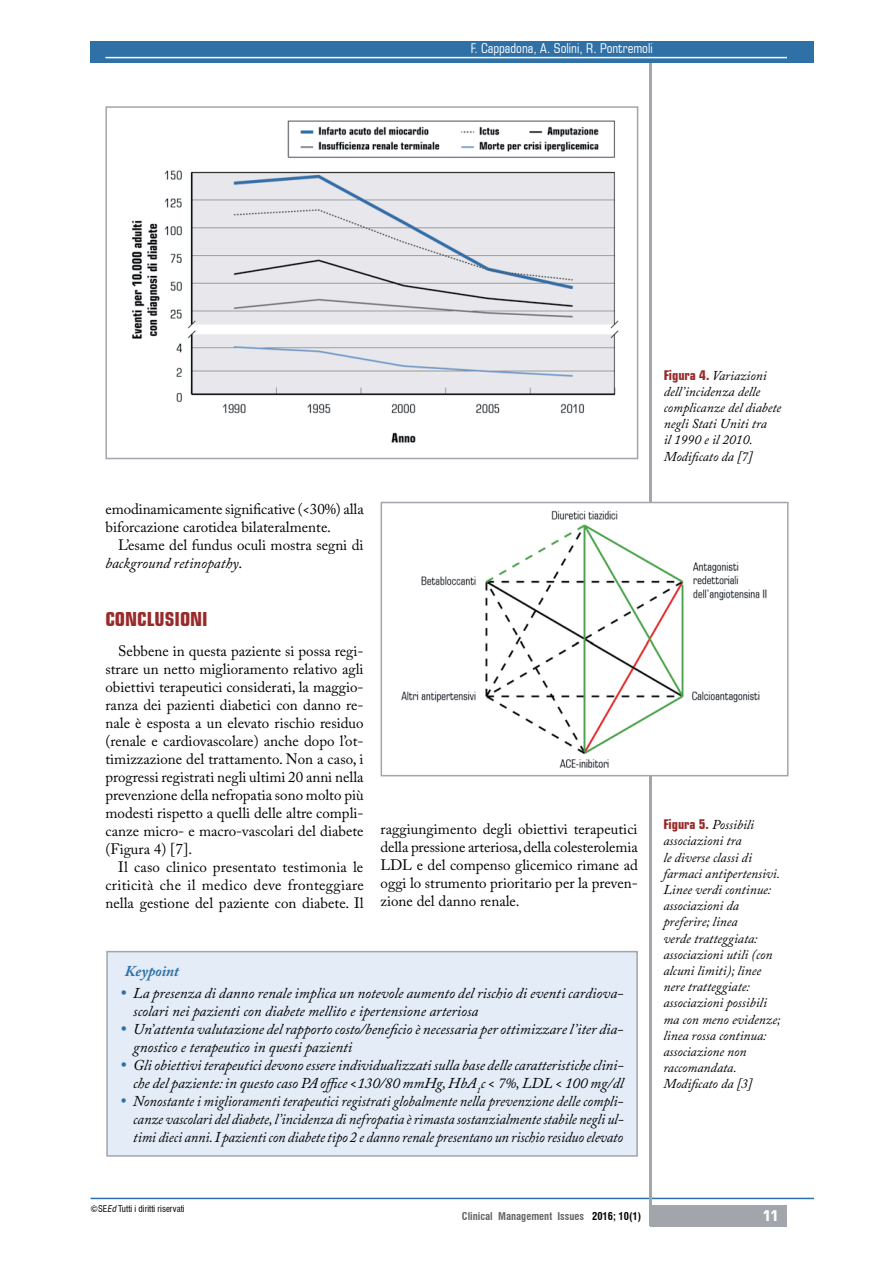
<style>
.page{position:relative;width:893px;height:1263px;background:#fff}
.page>*{position:absolute;margin:0;border:0;box-sizing:border-box;transform-origin:0 0}
.t1{font:700 condensed 19.5px "Square 721 BT";color:#992a2a}
.t2{font:15px/18px "Adobe Caslon Pro";color:#000;text-align:justify}
.t3{font:italic 15px/18px "Adobe Caslon Pro";color:#000}
.t4{font:italic 700 15px "Adobe Caslon Pro";color:#2f70a7}
.t5{font:700 condensed 15px "Square 721 BT";color:#fff}
.t6{font:italic 13.5px/16.2px "Adobe Caslon Pro";color:#000}
.t7{font:condensed 13.5px "Square 721 BT";color:#fff}
.t8{font:700 condensed 10.5px "Swiss 721 BT";color:#626568}
.t9{font:condensed 9px "Swiss 721 BT";color:#000}
.s1{font-style:italic}
.s2{font-family:"Square 721 BT";font-weight:700;font-style:normal;font-stretch:condensed;color:#992a2a}
.s3{color:#000}
</style>
<div class="page">
<hr style="left:91px;top:1198px;width:723px;height:1px;background:#2f70a7">
<hr style="left:649px;top:48px;width:3px;height:1178px;background:#a3a5ac">
<div style="left:651px;top:1205px;width:136px;height:21px;background:#a3a5ac"></div>
<div style="left:91px;top:41px;width:723px;height:22px;background:#2f70a7"></div>
<hr style="left:105px;top:57px;width:682px;height:1px;background:#fff">
<div style="left:107px;top:951px;width:530px;height:205px;background:#e3ecf7"></div>
<div style="left:106px;top:951px;width:532px;height:206px;border:2px solid #a3a5ac"></div>
<img style="left:132px;top:120px;width:487px;height:323px">
<div style="left:105px;top:106px;width:533px;height:353px;border:2px solid #a3a5ac"></div>
<img style="left:401px;top:505px;width:366px;height:268px">
<div style="left:381px;top:502px;width:407px;height:274px;border:2px solid #a3a5ac"></div>
<p class="t7" style="left:471px;top:40px;width:183px">F. Cappadona, A. Solini, R. Pontremoli</p>
<p class="t2" style="left:105px;top:500px;width:260px">emodinamicamente significative (&lt;30%) alla biforcazione carotidea bilateralmente.</p>
<p class="t2" style="left:105px;top:536px;width:260px;text-indent:13px">L’esame del fundus oculi mostra segni di <span class="s1">background retinopathy</span>.</p>
<h1 class="t1" style="left:105px;top:607px;width:102px">CONCLUSIONI</h1>
<p class="t2" style="left:105px;top:642px;width:260px;text-indent:13px">Sebbene in questa paziente si possa regi&shy;strare un netto miglioramento relativo agli obiettivi terapeutici considerati, la maggio&shy;ranza dei pazienti diabetici con danno re&shy;nale è esposta a un elevato rischio residuo (renale e cardiovascolare) anche dopo l’ot&shy;timizzazione del trattamento. Non a caso, i progressi registrati negli ultimi 20 anni nella prevenzione della nefropatia sono molto più modesti rispetto a quelli delle altre compli&shy;canze micro- e macro-vascolari del diabete (Figura 4) [7].</p>
<p class="t2" style="left:105px;top:858px;width:260px;text-indent:13px">Il caso clinico presentato testimonia le criticità che il medico deve fronteggiare nella gestione del paziente con diabete. Il</p>
<p class="t2" style="left:381px;top:820px;width:259px">raggiungimento degli obiettivi terapeutici della pressione arteriosa, della colesterolemia LDL e del compenso glicemico rimane ad oggi lo strumento prioritario per la preven&shy;zione del danno renale.</p>
<p class="t4" style="left:125px;top:962px;width:56px">Keypoint</p>
<p class="t3" style="left:133px;top:984px;width:492px">La presenza di danno renale implica un notevole aumento del rischio di eventi cardiova&shy;scolari nei pazienti con diabete mellito e ipertensione arteriosa<br>Un’attenta valutazione del rapporto costo/beneficio è necessaria per ottimizzare l’iter dia&shy;gnostico e terapeutico in questi pazienti<br>Gli obiettivi terapeutici devono essere individualizzati sulla base delle caratteristiche clini&shy;che del paziente: in questo caso PA office &lt;130/80 mmHg, HbA<sub>1</sub>c &lt; 7%, LDL &lt; 100 mg/dl Nonostante i miglioramenti terapeutici registrati globalmente nella prevenzione delle compli&shy;canze vascolari del diabete, l’incidenza di nefropatia è rimasta sostanzialmente stabile negli ul&shy;timi dieci anni. I pazienti con diabete tipo 2 e danno renale presentano un rischio residuo elevato</p>
<p class="t6" style="left:664px;top:367px;width:119px"><span class="s2">FIGURA 4.</span> Variazioni dell’incidenza delle complicanze del diabete negli Stati Uniti tra<br>il 1990 e il 2010.<br>Modificato da [7]</p>
<p class="t6" style="left:663px;top:816px;width:119px"><span class="s2">FIGURA 5.</span> Possibili associazioni tra<br>le diverse classi di farmaci antipertensivi.<br>Linee verdi continue: associazioni da preferire; linea<br>verde tratteggiata: associazioni utili (con alcuni limiti); linee nere tratteggiate: associazioni possibili ma con meno evidenze; linea rossa continua: associazione non raccomandata.<br>Modificato da [3]</p>
<p class="t9" style="left:91px;top:1203px;width:96px">©SE<span class="s1">Ed</span> Tutti i diritti riservati</p>
<p class="t8" style="left:462px;top:1209px;width:181px">Clinical Management Issues <span class="s3">2016; 10(1)</span></p>
<p class="t5" style="left:763px;top:1207px;width:17px">11</p>
</div>
